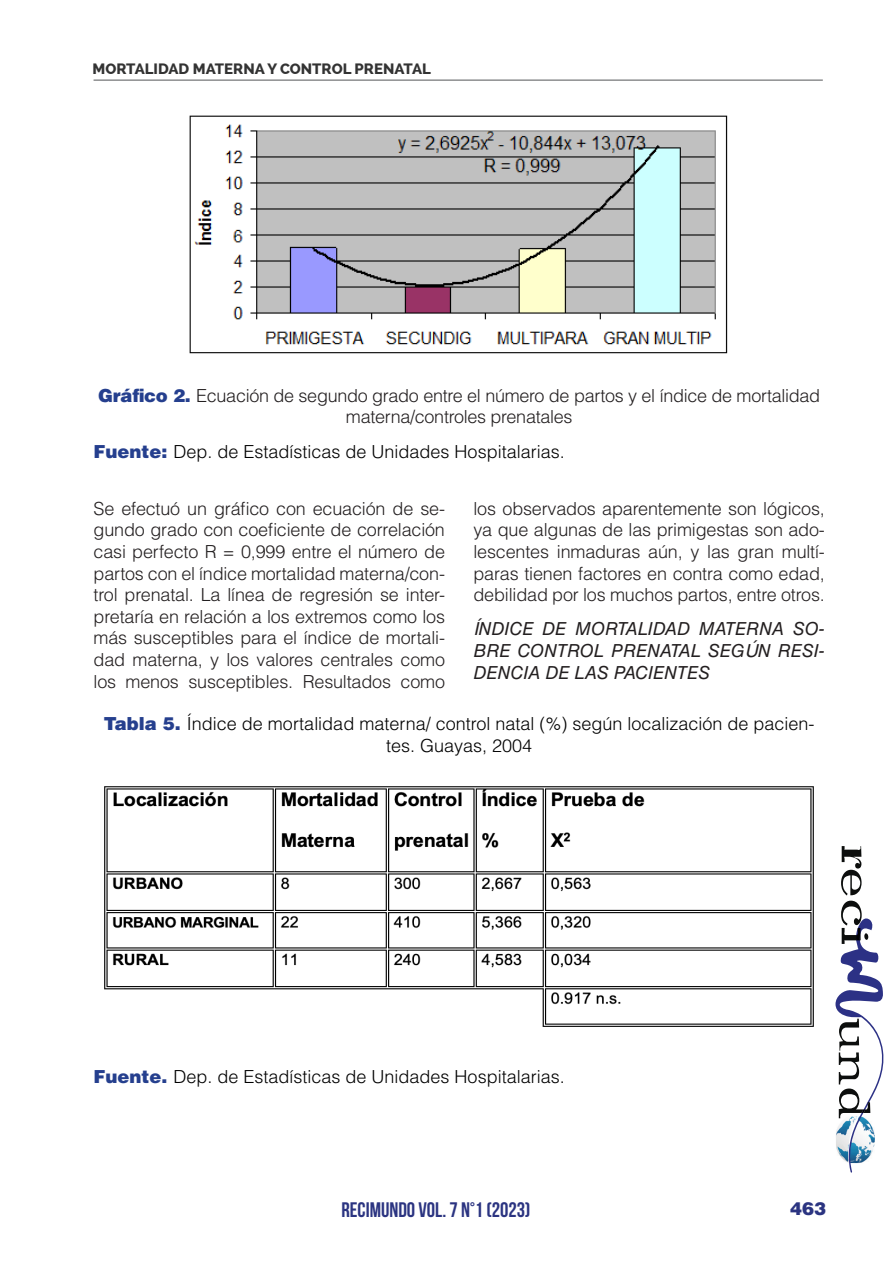
<style>
.page{position:relative;width:893px;height:1263px;background:#fff}
.page>*{position:absolute;margin:0;border:0;box-sizing:border-box;transform-origin:0 0}
.t1{font:700 21px "Bebas Neue";color:#2b3481}
.t2{font:300 18px/21.6px "Helvetica LT Std";letter-spacing:-.01em;color:#231f20;text-align:justify}
.t3{font:300 18px/21.6px "Helvetica LT Std";color:#000;text-align:center}
.t4{font:italic 18px/21.6px "Helvetica LT Std";color:#231f20;text-align:justify}
.t5{font:900 18px "Helvetica LT Std";color:#2b3481}
.t6{font:800 15px "Raleway";color:#333}
.s1{font-weight:900;color:#253f8e}
</style>
<div class="page">
<hr style="left:94px;top:80px;width:729px;height:1px;background:#545557">
<svg style="left:841px;top:846px;width:20px;height:49px"></svg>
<svg style="left:835px;top:901px;width:49px;height:272px"></svg>
<img style="left:189px;top:115px;width:539px;height:239px">
<img style="left:104px;top:786px;width:710px;height:241px">
<p class="t6" style="left:92px;top:60px;width:340px">MORTALIDAD MATERNA Y CONTROL PRENATAL</p>
<p class="t2" style="left:98px;top:384px;width:723px;text-align:center"><span class="s1">Gráfico 2.</span> Ecuación de segundo grado entre el número de partos y el índice de mortalidad materna/controles prenatales</p>
<p class="t3" style="left:94px;top:440px;width:473px"><span class="s1">Fuente:</span> Dep. de Estadísticas de Unidades Hospitalarias.</p>
<p class="t2" style="left:94px;top:497px;width:353px">Se efectuó un gráfico con ecuación de se&shy;gundo grado con coeficiente de correlación casi perfecto R = 0,999 entre el número de partos con el índice mortalidad materna/con&shy;trol prenatal. La línea de regresión se inter&shy;pretaría en relación a los extremos como los más susceptibles para el índice de mortali&shy;dad materna, y los valores centrales como los menos susceptibles. Resultados como</p>
<p class="t2" style="left:473px;top:497px;width:353px">los observados aparentemente son lógicos, ya que algunas de las primigestas son ado&shy;lescentes inmaduras aún, y las gran multí&shy;paras tienen factores en contra como edad, debilidad por los muchos partos, entre otros.</p>
<p class="t4" style="left:473px;top:618px;width:353px">ÍNDICE DE MORTALIDAD MATERNA SO-BRE CONTROL PRENATAL SEGÚN RESI-DENCIA DE LAS PACIENTES</p>
<p class="t3" style="left:104px;top:712px;width:712px"><span class="s1">Tabla 5.</span> Índice de mortalidad materna/ control natal (%) según localización de pacien&shy;tes. Guayas, 2004</p>
<p class="t3" style="left:94px;top:1065px;width:473px"><span class="s1">Fuente.</span> Dep. de Estadísticas de Unidades Hospitalarias.</p>
<p class="t1" style="left:341px;top:1198px;width:190px">RECIMUNDO VOL. 7 N°1 (2023)</p>
<p class="t5" style="left:790px;top:1197px;width:38px">463</p>
</div>
